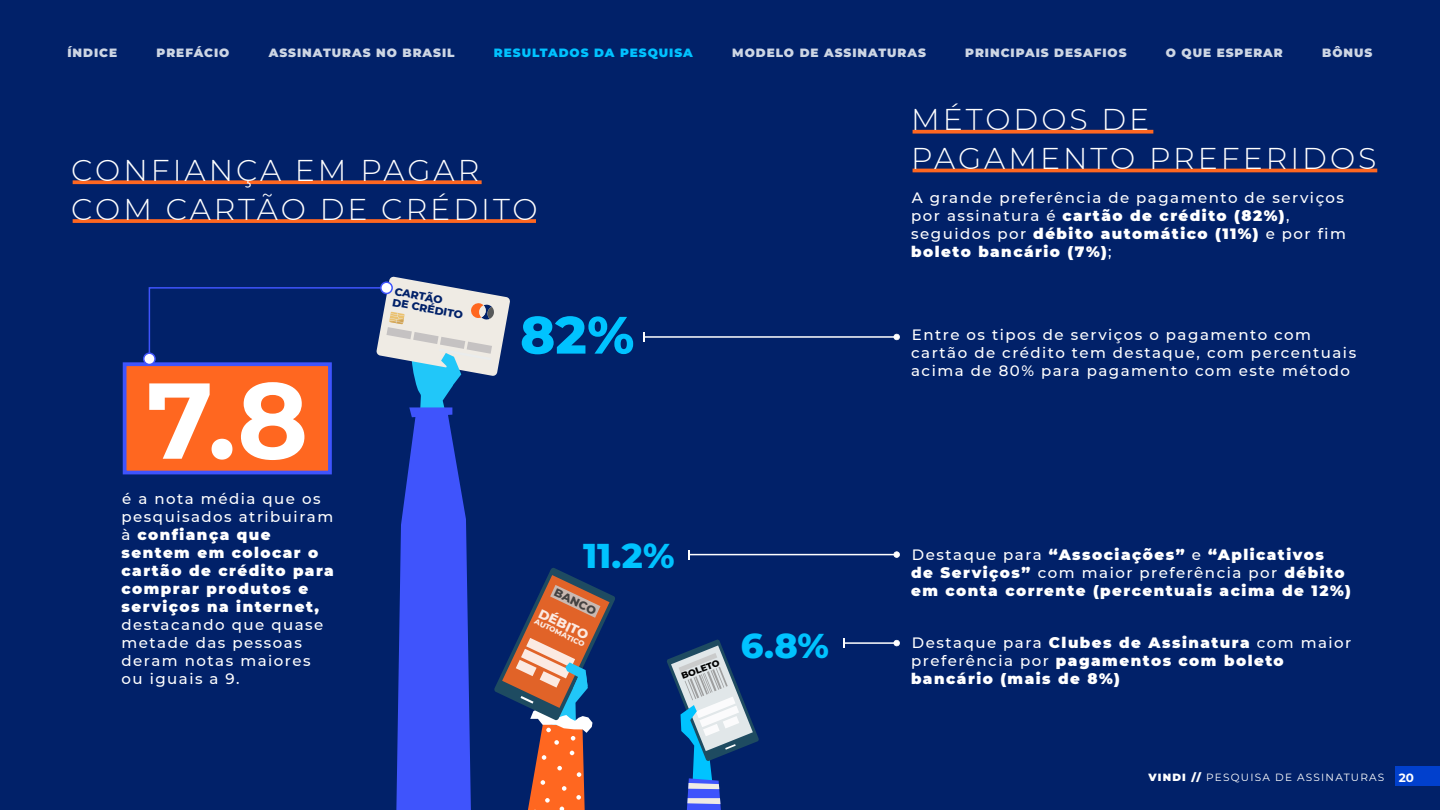
<style>
.page{position:relative;width:1440px;height:810px;background:#012169}
.page>*{position:absolute;margin:0;border:0;box-sizing:border-box;transform-origin:0 0}
.t1{font:700 107.62px "Montserrat";color:#fff}
.t2{font:800 52.5px "Montserrat";color:#00c3ff}
.t3{font:800 35.1px "Montserrat";color:#00c3ff}
.t4{font:300 30px/39.4px "Montserrat";letter-spacing:.1em;color:#fff}
.t5{font:900 15px/18px "Montserrat";letter-spacing:.1em;color:#fff}
.t6{font:500 15px/18px "Montserrat";letter-spacing:.1em;color:#fff}
.t7{font:800 13.12px "Montserrat";color:#fff}
.t8{font:900 12px "Montserrat";letter-spacing:.08em;color:#cdd6e4}
.t9{font:900 12px "Montserrat";letter-spacing:.08em;color:#00c2ff}
.t10{font:700 12px "Montserrat";color:#fff}
.t11{font:800 11.48px "Montserrat";color:#303030}
.t12{font:800 10.88px/11.2px "Montserrat";color:#012169}
.t13{font:10.5px "Montserrat";letter-spacing:.115em;color:#fff}
.t14{font:800 9.23px "Montserrat";color:#000}
.t15{font:800 7.5px "Montserrat";color:#fff}
.s1{font-weight:500}
.s2{font-weight:900}
</style>
<div class="page">
<svg style="left:913px;top:130px;width:240px;height:4px"></svg>
<hr style="left:913px;top:169px;width:464px;height:3px;background:#ff6720">
<svg style="left:73px;top:180px;width:409px;height:4px;background:#e76026"></svg>
<svg style="left:73px;top:219px;width:463px;height:4px;background:#ef6224"></svg>
<svg style="left:667px;top:639px;width:92px;height:171px"></svg>
<hr style="left:844px;top:642px;width:53px;height:2px;background:#fff">
<svg style="left:893px;top:640px;width:7px;height:6px"></svg>
<hr style="left:689px;top:554px;width:208px;height:1px;background:#fff">
<svg style="left:688px;top:550px;width:2px;height:9px"></svg>
<svg style="left:893px;top:551px;width:7px;height:7px"></svg>
<hr style="left:644px;top:336px;width:253px;height:2px;background:#fff">
<svg style="left:893px;top:334px;width:7px;height:6px"></svg>
<div style="left:125px;top:364px;width:205px;height:109px;background:#ff6720"></div>
<div style="left:123px;top:362px;width:209px;height:112px;border:4px solid #3f54fc"></div>
<svg style="left:143px;top:276px;width:472px;height:534px"></svg>
<div style="left:1395px;top:766px;width:45px;height:20px;background:#0140cd"></div>
<p class="t8" style="left:68px;top:43px;width:51px">ÍNDICE</p>
<p class="t8" style="left:157px;top:43px;width:74px">PREFÁCIO</p>
<p class="t8" style="left:269px;top:43px;width:187px">ASSINATURAS NO BRASIL</p>
<p class="t9" style="left:494px;top:43px;width:200px">RESULTADOS DA PESQUISA</p>
<p class="t8" style="left:732px;top:43px;width:195px">MODELO DE ASSINATURAS</p>
<p class="t8" style="left:965px;top:43px;width:163px">PRINCIPAIS DESAFIOS</p>
<p class="t8" style="left:1166px;top:43px;width:118px">O QUE ESPERAR</p>
<p class="t8" style="left:1322px;top:43px;width:52px">BÔNUS</p>
<h3 class="t4" style="left:71px;top:149px;width:468px">CONFIANÇA EM PAGAR<br>COM CARTÃO DE CRÉDITO</h3>
<h1 class="t1" style="left:146px;top:343px;width:163px">7.8</h1>
<p class="t5" style="left:122px;top:489px;width:214px"><span class="s1">é a nota média que os pesquisados atribuiram à</span> confiança que sentem em colocar o cartão de crédito para comprar produtos e serviços na internet,</p>
<p class="t6" style="left:122px;top:615px;width:203px">destacando que quase metade das pessoas deram notas maiores ou iguais a 9.</p>
<p class="t12" style="left:396px;top:285px;width:73px;rotate:11deg">CARTÃO<br>DE CRÉDITO</p>
<h2 class="t2" style="left:520px;top:297px;width:116px">82%</h2>
<h3 class="t3" style="left:583px;top:530px;width:93px">11.2%</h3>
<p class="t11" style="left:558px;top:584px;width:47px;rotate:25deg">BANCO</p>
<p class="t7" style="left:544px;top:604px;width:55px;rotate:25deg">DÉBITO</p>
<p class="t15" style="left:537px;top:616px;width:56px;rotate:25deg">AUTOMÁTICO</p>
<p class="t14" style="left:679px;top:670px;width:42px;rotate:-21deg">BOLETO</p>
<h3 class="t4" style="left:911px;top:99px;width:467px">MÉTODOS DE<br>PAGAMENTO PREFERIDOS</h3>
<p class="t6" style="left:911px;top:188px;width:436px">A grande preferência de pagamento de serviços por assinatura é <span class="s2">cartão de crédito (82%)</span>, seguidos por <span class="s2">débito automático (11%)</span> e por fim <span class="s2">boleto bancário (7%)</span>;</p>
<p class="t6" style="left:911px;top:325px;width:447px">Entre os tipos de serviços o pagamento com cartão de crédito tem destaque, com percentuais acima de 80% para pagamento com este método</p>
<p class="t5" style="left:911px;top:544px;width:441px"><span class="s1">Destaque para</span> “Associações” <span class="s1">e</span> “Aplicativos<br>de Serviços” <span class="s1">com maior preferência por</span> débito em conta corrente (percentuais acima de 12%)</p>
<h3 class="t3" style="left:741px;top:620px;width:90px">6.8%</h3>
<p class="t5" style="left:911px;top:633px;width:442px"><span class="s1">Destaque para</span> Clubes de Assinatura <span class="s1">com maior preferência por</span> pagamentos com boleto bancário (mais de 8%)</p>
<p class="t13" style="left:1149px;top:770px;width:237px"><span class="s2">VINDI //</span> PESQUISA DE ASSINATURAS</p>
<p class="t10" style="left:1399px;top:769px;width:17px">20</p>
</div>
